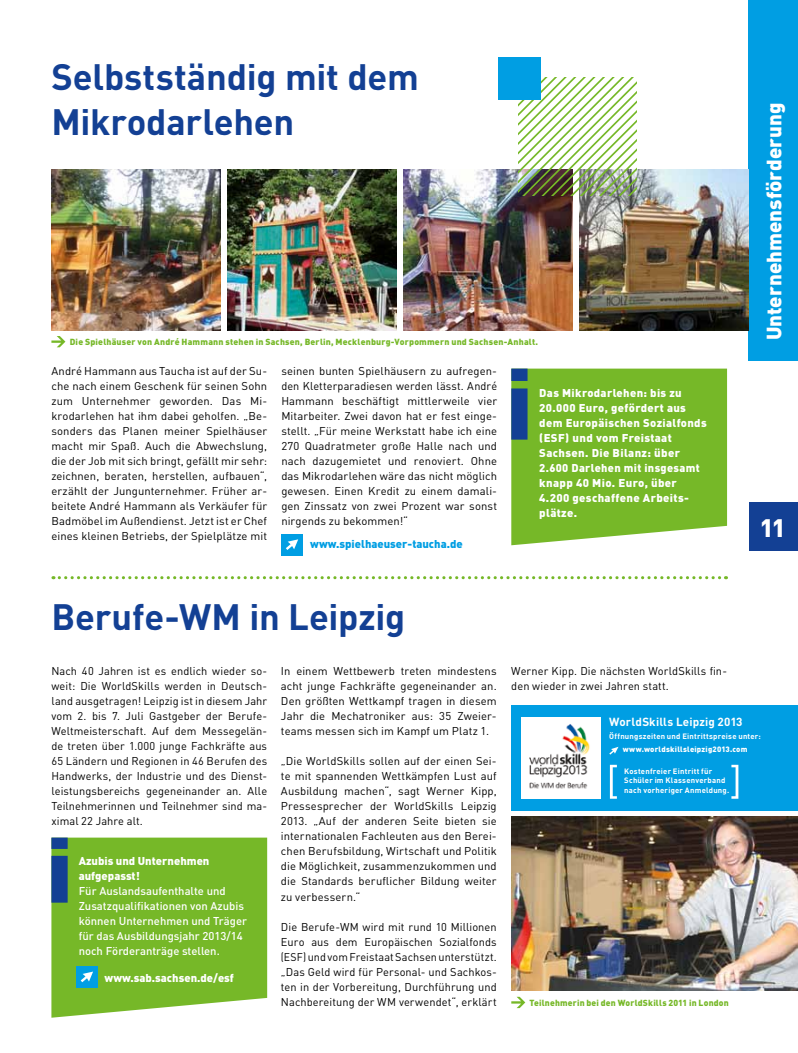
<style>
.page{position:relative;width:798px;height:1053px;background:#fff}
.page>*{position:absolute;margin:0;border:0;box-sizing:border-box;transform-origin:0 0}
.t1{font:700 36.25px/45px "DIN";letter-spacing:-.005em;color:#134094}
.t2{font:900 25px "DIN";color:#fff}
.t3{font:900 20.5px "DIN";color:#fff}
.t4{font:700 11.62px "DIN";letter-spacing:.01em;color:#fff}
.t5{font:11.25px/15px "DIN";letter-spacing:.01em;color:#000;text-align:justify}
.t6{font:900 11.25px/15px "DIN";letter-spacing:.03em;color:#fff}
.t7{font:500 11.25px/15px "DIN";color:#fff}
.t8{font:900 11.25px "DIN";color:#009ee3}
.t9{font:900 8.75px "DIN";letter-spacing:-.005em;color:#76b828}
.t10{font:700 7.75px/9.8px "DIN";letter-spacing:.025em;color:#fff}
.t11{font:900 7.75px "DIN";color:#fff}
.s1{font-size:11.12px}
</style>
<div class="page">
<div style="left:51px;top:837px;width:216px;height:180px;background:#76b828"></div>
<svg style="left:51px;top:837px;width:17px;height:65px"></svg>
<div style="left:748px;top:502px;width:49px;height:49px;background:#134094"></div>
<div style="left:748px;top:0;width:49px;height:360px;background:#009ee3"></div>
<svg style="left:51px;top:336px;width:14px;height:11px"></svg>
<img style="left:579px;top:170px;width:169px;height:160px">
<img style="left:227px;top:170px;width:169px;height:160px">
<img style="left:51px;top:170px;width:169px;height:160px">
<img style="left:403px;top:170px;width:169px;height:160px">
<svg style="left:53px;top:576px;width:673px;height:3px"></svg>
<svg style="left:518px;top:77px;width:118px;height:118px"></svg>
<div style="left:498px;top:57px;width:42px;height:42px;background:#009ee3"></div>
<div style="left:511px;top:368px;width:215px;height:177px;background:#76b828"></div>
<svg style="left:511px;top:368px;width:16px;height:71px"></svg>
<svg style="left:511px;top:996px;width:14px;height:12px"></svg>
<div style="left:281px;top:534px;width:21px;height:21px;background:#009ee3"></div>
<svg style="left:286px;top:539px;width:12px;height:11px"></svg>
<div style="left:76px;top:966px;width:21px;height:21px;background:#009ee3"></div>
<svg style="left:81px;top:971px;width:12px;height:11px"></svg>
<div style="left:511px;top:705px;width:286px;height:105px;background:#009ee3"></div>
<img style="left:521px;top:717px;width:79px;height:81px">
<img style="left:511px;top:816px;width:286px;height:174px">
<svg style="left:609px;top:747px;width:9px;height:7px"></svg>
<svg style="left:609px;top:764px;width:7px;height:34px"></svg>
<svg style="left:731px;top:764px;width:7px;height:34px"></svg>
<h1 class="t1" style="left:51px;top:53px;width:369px">Selbstständig mit dem<br>Mikrodarlehen</h1>
<p class="t9" style="left:70px;top:336px;width:469px">Die Spielhäuser von André Hammann stehen in Sachsen, Berlin, Mecklenburg-Vorpommern und Sachsen-Anhalt.</p>
<p class="t5" style="left:51px;top:363px;width:217px">André Hammann aus Taucha ist auf der Su&shy;che nach einem Geschenk für seinen Sohn zum Unternehmer geworden. Das Mi&shy;krodarlehen hat ihm dabei geholfen. „Be&shy;sonders das Planen meiner Spielhäuser macht mir Spaß. Auch die Abwechslung, die der Job mit sich bringt, gefällt mir sehr: zeichnen, beraten, herstellen, aufbauen“, erzählt der Jungunternehmer. Früher ar&shy;beitete André Hammann als Verkäufer für Badmöbel im Außendienst. Jetzt ist er Chef eines kleinen Betriebs, der Spielplätze mit</p>
<p class="t5" style="left:281px;top:363px;width:217px">seinen bunten Spielhäusern zu aufregen&shy;den Kletterparadiesen werden lässt. André Hammann beschäftigt mittlerweile vier Mitarbeiter. Zwei davon hat er fest einge&shy;stellt. „Für meine Werkstatt habe ich eine 270 Quadratmeter große Halle nach und nach dazugemietet und renoviert. Ohne das Mikrodarlehen wäre das nicht möglich gewesen. Einen Kredit zu einem damali&shy;gen Zinssatz von zwei Prozent war sonst nirgends zu bekommen!“</p>
<p class="t8" style="left:310px;top:536px;width:154px">www.spielhaeuser-taucha.de</p>
<h1 class="t1" style="left:51px;top:593px;width:355px">Berufe-WM in Leipzig</h1>
<p class="t6" style="left:539px;top:385px;width:169px">Das Mikrodarlehen: bis zu<br>20.000 Euro, gefördert aus dem Europäischen Sozialfonds (ESF</p>
<p class="t6" style="left:539px;top:430px;width:162px;text-indent:26px">) und vom Freistaat<br>Sachsen. Die Bilanz: über<br>2.600 Darlehen mit insgesamt knapp 40 Mio. Euro, über<br>4.200 geschaffene Arbeits&shy;plätze.</p>
<h3 class="t3" style="left:760px;top:340px;width:239px;rotate:-90deg">Unternehmensförderung</h3>
<h2 class="t2" style="left:759px;top:511px;width:27px">11</h2>
<p class="t5" style="left:51px;top:663px;width:217px">Nach 40 Jahren ist es endlich wieder so&shy;weit: Die WorldSkills werden in Deutsch&shy;land ausgetragen! Leipzig ist in diesem Jahr vom 2. bis 7. Juli Gastgeber der Berufe-Weltmeisterschaft. Auf dem Messegelän&shy;de treten über 1.000 junge Fachkräfte aus 65 Ländern und Regionen in 46 Berufen des Handwerks, der Industrie und des Dienst&shy;leistungsbereichs gegeneinander an. Alle Teilnehmerinnen und Teilnehmer sind ma&shy;ximal 22 Jahre alt.</p>
<p class="t5" style="left:281px;top:663px;width:217px">In einem Wettbewerb treten mindestens acht junge Fachkräfte gegeneinander an.<br>Den größten Wettkampf tragen in diesem Jahr die Mechatroniker aus: 35 Zweier&shy;teams messen sich im Kampf um Platz 1.</p>
<p class="t5" style="left:281px;top:753px;width:217px">„Die WorldSkills sollen auf der einen Sei&shy;te mit spannenden Wettkämpfen Lust auf Ausbildung machen“, sagt Werner Kipp, Pressesprecher der WorldSkills Leipzig 2013. „Auf der anderen Seite bieten sie internationalen Fachleuten aus den Berei&shy;chen Berufsbildung, Wirtschaft und Politik die Möglichkeit, zusammenzukommen und die Standards beruflicher Bildung weiter zu verbessern.“</p>
<p class="t5" style="left:281px;top:918px;width:217px">Die Berufe-WM wird mit rund 10 Millionen Euro aus dem Europäischen Sozialfonds <span class="s1">(ESF)</span>und vom Freistaat Sachsen unterstützt. „Das Geld wird für Personal- und Sachkos&shy;ten in der Vorbereitung, Durchführung und Nachbereitung der WM verwendet“, erklärt</p>
<p class="t6" style="left:79px;top:853px;width:132px">Azubis und Unternehmen aufgepasst!</p>
<p class="t7" style="left:79px;top:883px;width:170px">Für Auslandsaufenthalte und<br>Zusatzqualifikationen von Azubis können Unternehmen und Träger für das Ausbildungsjahr 2013/14 noch Förderanträge stellen.</p>
<p class="t6" style="left:105px;top:969px;width:131px">www.sab.sachsen.de/esf</p>
<p class="t5" style="left:511px;top:663px;width:217px">Werner Kipp. Die nächsten WorldSkills fin&shy;den wieder in zwei Jahren statt.</p>
<p class="t4" style="left:609px;top:714px;width:135px">WorldSkills Leipzig 2013</p>
<p class="t10" style="left:624px;top:765px;width:106px">Kostenfreier Eintritt für<br>Schüler im Klassenverband nach vorheriger Anmeldung.</p>
<p class="t10" style="left:609px;top:731px;width:153px">Öffnungszeiten und Eintrittspreise unter:</p>
<p class="t11" style="left:622px;top:744px;width:126px">www.worldskillsleipzig2013.com</p>
<p class="t9" style="left:529px;top:996px;width:200px">Teilnehmerin bei den WorldSkills 2011 in London</p>
</div>
